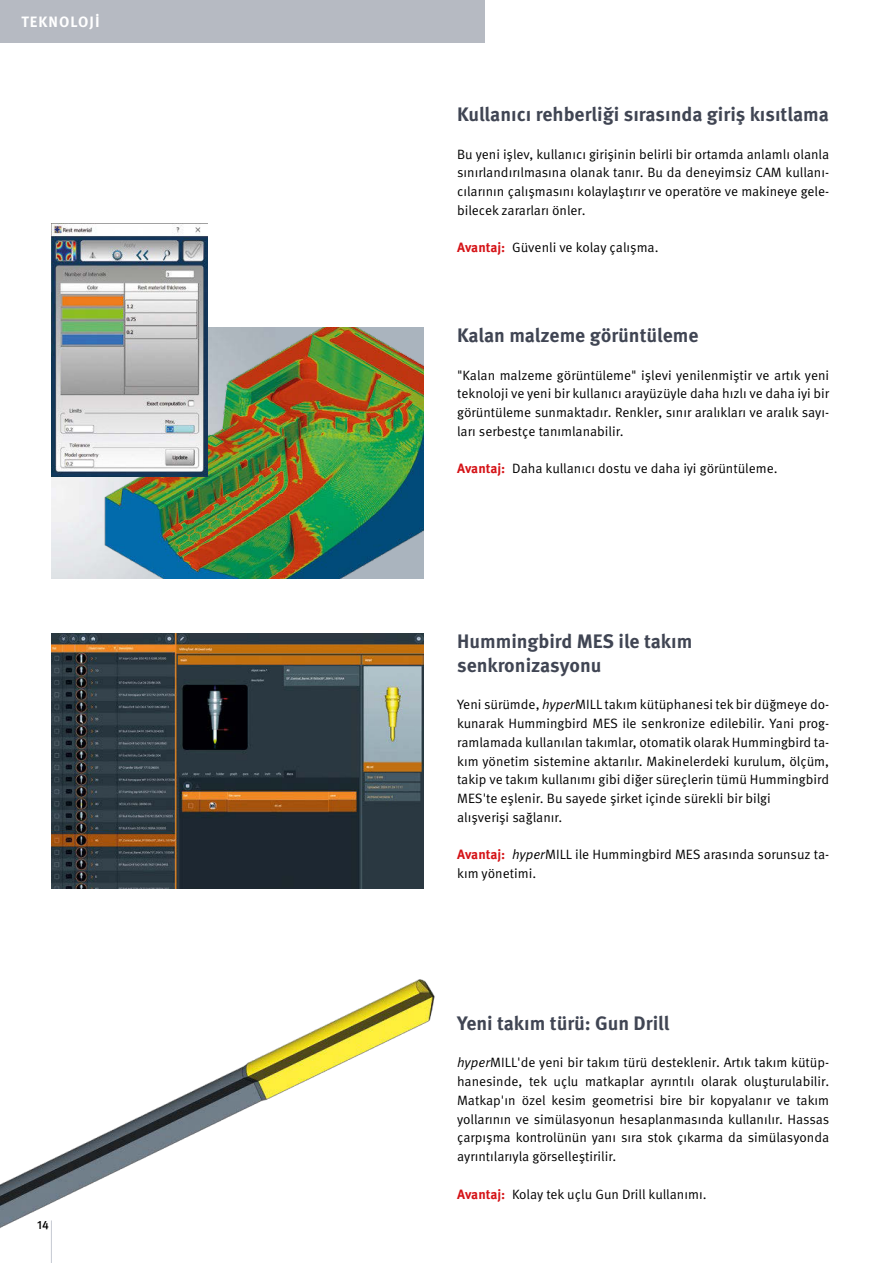
<style>
.page{position:relative;width:893px;height:1263px;background:#fff}
.page>*{position:absolute;margin:0;border:0;box-sizing:border-box;transform-origin:0 0}
.t1{font:700 19.5px/23.4px "Meta Pro";color:#404553}
.t2{font:700 15px "Meta Pro";letter-spacing:.07em;color:#fff}
.t3{font:13.5px/18.8px "Meta Pro";color:#000;text-align:justify}
.t4{font:500 12px "Meta Pro";color:#000}
.s1{font-weight:700;color:#d51317}
.s2{font-style:italic}
</style>
<div class="page">
<img style="left:0;top:979px;width:435px;height:284px">
<div style="left:0;top:0;width:485px;height:43px;background:#b6bac2"></div>
<img style="left:51px;top:634px;width:372px;height:255px">
<img style="left:51px;top:476px;width:45px;height:102px">
<img style="left:96px;top:327px;width:327px;height:251px">
<img style="left:51px;top:223px;width:156px;height:253px">
<p class="t2" style="left:21px;top:12px;width:80px">TEKNOLOJİ</p>
<p class="t4" style="left:37px;top:1217px;width:13px">14</p>
<h1 class="t1" style="left:457px;top:103px;width:373px">Kullanıcı rehberliği sırasında giriş kısıtlama</h1>
<p class="t3" style="left:457px;top:145px;width:374px">Bu yeni işlev, kullanıcı girişinin belirli bir ortamda anlamlı olanla sınırlandırılmasına olanak tanır. Bu da deneyimsiz CAM kullanı&shy;cılarının çalışmasını kolaylaştırır ve operatöre ve makineye gele&shy;bilecek zararları önler.</p>
<p class="t3" style="left:457px;top:238px;width:203px"><span class="s1">Avantaj:</span> Güvenli ve kolay çalışma.</p>
<h1 class="t1" style="left:457px;top:324px;width:243px">Kalan malzeme görüntüleme</h1>
<p class="t3" style="left:457px;top:366px;width:374px">"Kalan malzeme görüntüleme" işlevi yenilenmiştir ve artık yeni teknoloji ve yeni bir kullanıcı arayüzüyle daha hızlı ve daha iyi bir görüntüleme sunmaktadır. Renkler, sınır aralıkları ve aralık sayı&shy;ları serbestçe tanımlanabilir.</p>
<p class="t3" style="left:457px;top:459px;width:322px"><span class="s1">Avantaj:</span> Daha kullanıcı dostu ve daha iyi görüntüleme.</p>
<h1 class="t1" style="left:457px;top:630px;width:237px">Hummingbird MES ile takım senkronizasyonu</h1>
<p class="t3" style="left:457px;top:695px;width:374px;text-align:left">Yeni sürümde, <span class="s2">hyper</span>MILL takım kütüphanesi tek bir düğmeye do&shy;kunarak Hummingbird MES ile senkronize edilebilir. Yani prog&shy;ramlamada kullanılan takımlar, otomatik olarak Hummingbird ta&shy;kım yönetim sistemine aktarılır. Makinelerdeki kurulum, ölçüm, takip ve takım kullanımı gibi diğer süreçlerin tümü Hummingbird MES'te eşlenir. Bu sayede şirket içinde sürekli bir bilgi<br>alışverişi sağlanır.</p>
<p class="t3" style="left:457px;top:845px;width:374px"><span class="s1">Avantaj:</span> <span class="s2">hyper</span>MILL ile Hummingbird MES arasında sorunsuz ta&shy;kım yönetimi.</p>
<h1 class="t1" style="left:457px;top:1011px;width:214px">Yeni takım türü: Gun Drill</h1>
<p class="t3" style="left:457px;top:1053px;width:374px"><span class="s2">hyper</span>MILL'de yeni bir takım türü desteklenir. Artık takım kütüp&shy;hanesinde, tek uçlu matkaplar ayrıntılı olarak oluşturulabilir.<br>Matkap'ın özel kesim geometrisi bire bir kopyalanır ve takım yollarının ve simülasyonun hesaplanmasında kullanılır. Hassas çarpışma kontrolünün yanı sıra stok çıkarma da simülasyonda ayrıntılarıyla görselleştirilir.</p>
<p class="t3" style="left:457px;top:1185px;width:251px"><span class="s1">Avantaj:</span> Kolay tek uçlu Gun Drill kullanımı.</p>
</div>
